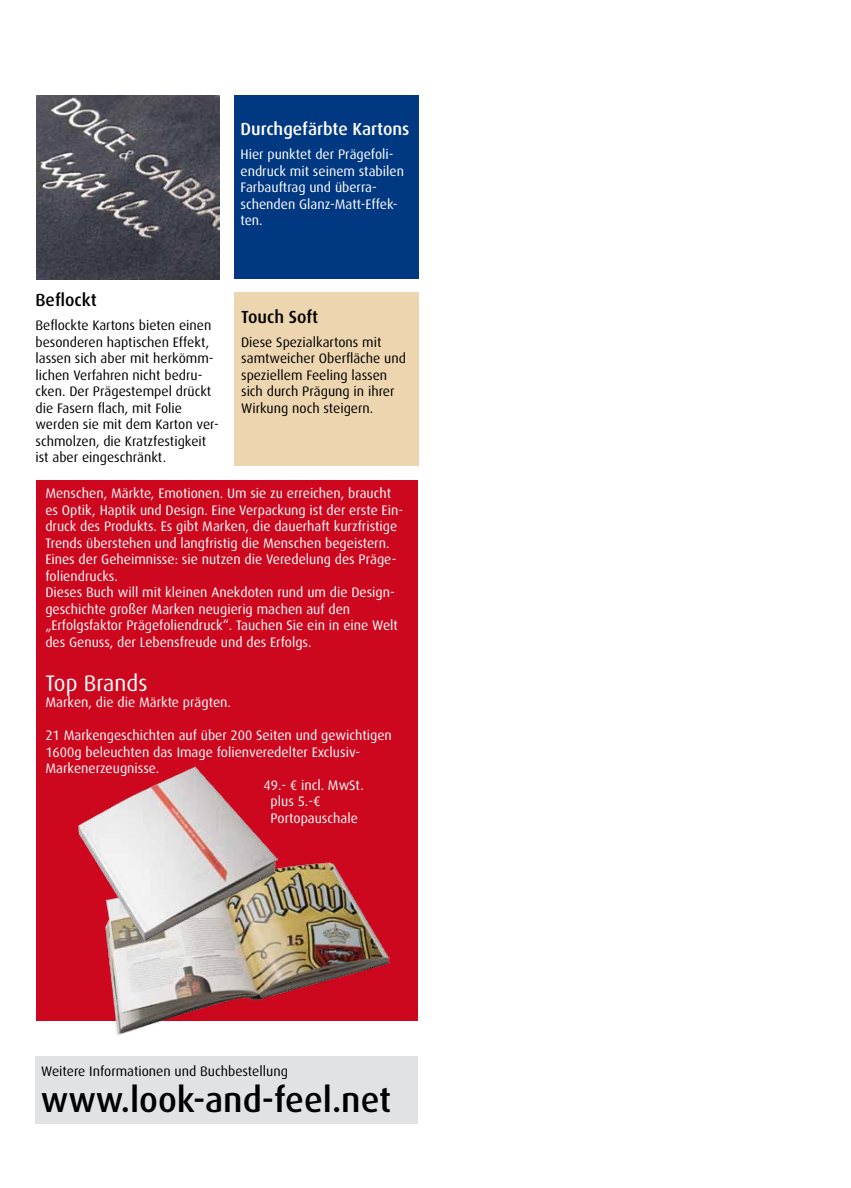
<style>
.page{position:relative;width:851px;height:1188px;background:#fff}
.page>*{position:absolute;margin:0;border:0;box-sizing:border-box;transform-origin:0 0}
.t1{font:500 35px "Dax";color:#000}
.t2{font:22.5px "Dax";color:#fff}
.t3{font:500 17.5px "Dax";color:#fff}
.t4{font:500 17.5px "Dax";color:#000}
.t5{font:13.75px/16.5px "Dax";color:#fff}
.t6{font:13.75px/16.5px "Dax";color:#000}
</style>
<div class="page">
<div style="left:35px;top:1056px;width:383px;height:67px;background:#e1e2e3"></div>
<img style="left:36px;top:96px;width:184px;height:183px">
<div style="left:234px;top:96px;width:184px;height:183px;background:#003882"></div>
<div style="left:234px;top:292px;width:184px;height:173px;background:#ecd5af"></div>
<div style="left:36px;top:480px;width:381px;height:540px;background:#cd071e"></div>
<img style="left:105px;top:862px;width:285px;height:172px">
<img style="left:78px;top:766px;width:200px;height:174px">
<p class="t3" style="left:240px;top:119px;width:170px">Durchgefärbte Kartons</p>
<p class="t5" style="left:240px;top:146px;width:165px">Hier punktet der Prägefoli&shy;endruck mit seinem stabilen<br>Farbauftrag und überra&shy;schenden Glanz-Matt-Effek&shy;ten.</p>
<p class="t4" style="left:35px;top:290px;width:63px">Beflockt</p>
<p class="t6" style="left:35px;top:317px;width:185px">Beflockte Kartons bieten einen besonderen haptischen Effekt, lassen sich aber mit herkömm&shy;lichen Verfahren nicht bedru&shy;cken. Der Prägestempel drückt die Fasern flach, mit Folie werden sie mit dem Karton ver&shy;schmolzen, die Kratzfestigkeit ist aber eingeschränkt.</p>
<p class="t4" style="left:241px;top:306px;width:78px">Touch Soft</p>
<p class="t6" style="left:241px;top:333px;width:166px">Diese Spezialkartons mit samtweicher Oberfläche und speziellem Feeling lassen sich durch Prägung in ihrer<br>Wirkung noch steigern.</p>
<p class="t5" style="left:45px;top:485px;width:359px">Menschen, Märkte, Emotionen. Um sie zu erreichen, braucht es Optik, Haptik und Design. Eine Verpackung ist der erste Ein&shy;druck des Produkts. Es gibt Marken, die dauerhaft kurzfristige Trends überstehen und langfristig die Menschen begeistern.<br>Eines der Geheimnisse: sie nutzen die Veredelung des Präge&shy;foliendrucks.<br>Dieses Buch will mit kleinen Anekdoten rund um die Design&shy;geschichte großer Marken neugierig machen auf den „Erfolgsfaktor Prägefoliendruck“. Tauchen Sie ein in eine Welt des Genuss, der Lebensfreude und des Erfolgs.</p>
<h2 class="t2" style="left:45px;top:669px;width:104px">Top Brands</h2>
<p class="t5" style="left:45px;top:694px;width:187px">Marken, die die Märkte prägten.</p>
<p class="t5" style="left:45px;top:727px;width:348px">21 Markengeschichten auf über 200 Seiten und gewichtigen</p>
<p class="t5" style="left:45px;top:743px;width:316px">1600g beleuchten das Image folienveredelter Exclusiv-</p>
<p class="t5" style="left:45px;top:760px;width:115px">Markenerzeugnisse.</p>
<p class="t5" style="left:263px;top:776px;width:102px">49.- € incl. MwSt.</p>
<p class="t5" style="left:270px;top:793px;width:51px">plus 5.-€</p>
<p class="t5" style="left:270px;top:809px;width:89px">Portopauschale</p>
<p class="t6" style="left:41px;top:1062px;width:248px">Weitere Informationen und Buchbestellung</p>
<h1 class="t1" style="left:41px;top:1078px;width:352px">www.look-and-feel.net</h1>
</div>
